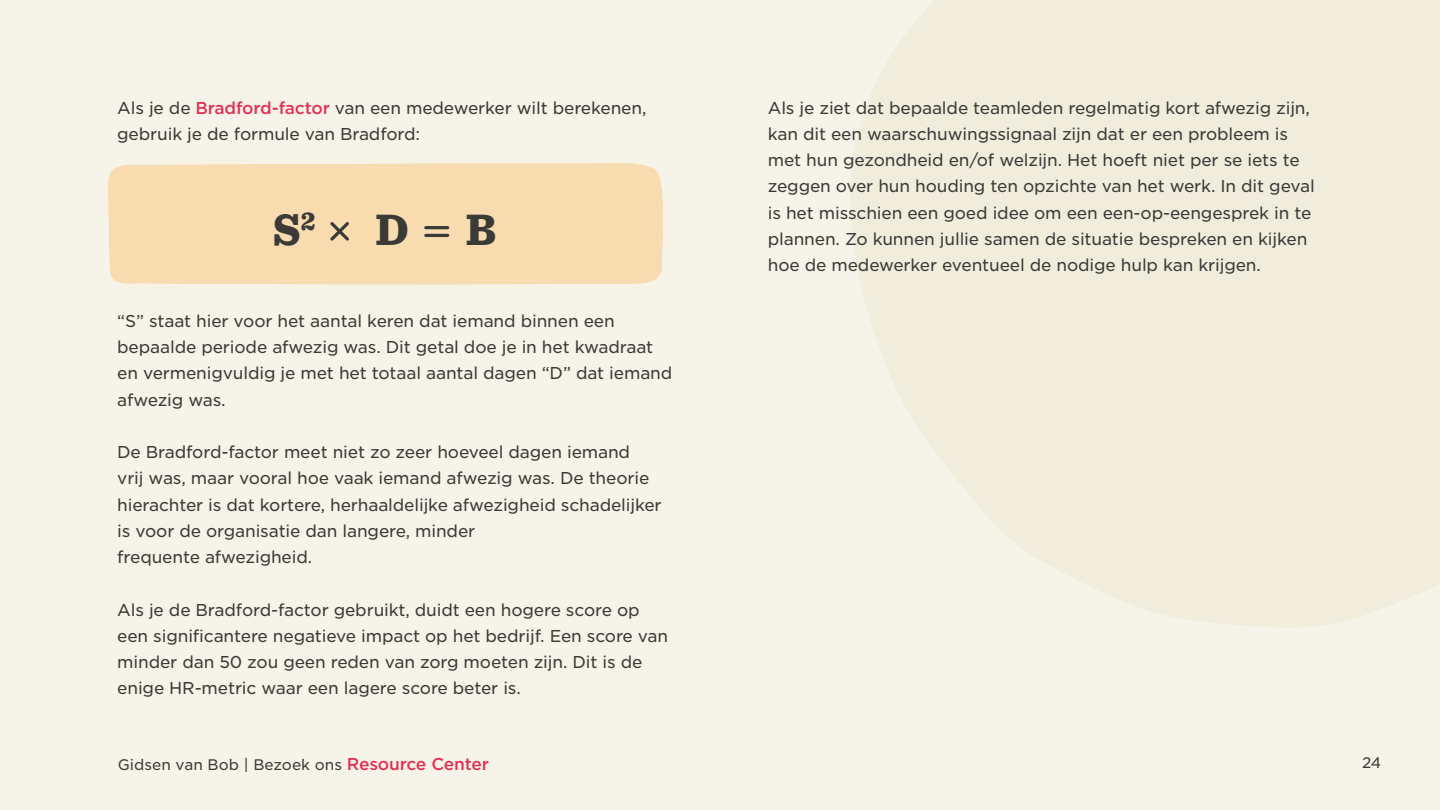
<style>
.page{position:relative;width:1440px;height:810px;background:#f6f3e8}
.page>*{position:absolute;margin:0;border:0;box-sizing:border-box;transform-origin:0 0}
.t1{font:900 46.2px "Sentinel";color:#3a3a37;scale:.95 1}
.t2{font:900 26.92px "Sentinel";color:#3a3a37;scale:.95 1}
.t3{font:16.5px/26.2px "Gotham S Sm";letter-spacing:-.01em;color:#3a3a37}
.t4{font:500 16.5px "Gotham S Sm";letter-spacing:-.01em;color:#e52c51}
.t5{font:14.7px "Gotham S Sm";color:#3a3a37}
.s1{font-weight:500;color:#e52c51}
</style>
<div class="page">
<svg style="left:851px;top:0;width:589px;height:627px;fill:#f1eddd"></svg>
<div style="left:108px;top:163px;width:555px;height:122px;background:#f8dbaf"></div>
<svg style="left:327px;top:219px;width:25px;height:25px"></svg>
<hr style="left:426px;top:234px;width:22px;height:3px;background:#3a3a37">
<hr style="left:426px;top:226px;width:22px;height:3px;background:#3a3a37">
<p class="t3" style="left:117px;top:94px;width:531px">Als je de <span class="s1">Bradford-factor</span> van een medewerker wilt berekenen, gebruik je de formule van Bradford:</p>
<h2 class="t2" style="left:301px;top:204px;width:17px">2</h2>
<h1 class="t1" style="left:273px;top:201px;width:31px">S</h1>
<h1 class="t1" style="left:375px;top:201px;width:37px">D</h1>
<h1 class="t1" style="left:466px;top:201px;width:34px">B</h1>
<p class="t3" style="left:117px;top:307px;width:557px">S“ ” staat hier voor het aantal keren dat iemand binnen een bepaalde periode afwezig was. Dit getal doe je in het kwadraat en vermenigvuldig je met het totaal aantal dagen “D” dat iemand afwezig was.</p>
<p class="t3" style="left:117px;top:439px;width:546px">De Bradford-factor meet niet zo zeer hoeveel dagen iemand<br>vrij was, maar vooral hoe vaak iemand afwezig was. De theorie hierachter is dat kortere, herhaaldelijke afwezigheid schadelijker is voor de organisatie dan langere, minder<br>frequente afwezigheid.</p>
<p class="t3" style="left:117px;top:596px;width:552px">Als je de Bradford-factor gebruikt, duidt een hogere score op een significantere negatieve impact op het bedrijf. Een score van minder dan 50 zou geen reden van zorg moeten zijn. Dit is de enige HR-metric waar een lagere score beter is.</p>
<p class="t4" style="left:347px;top:752px;width:144px">Resource Center</p>
<p class="t5" style="left:118px;top:754px;width:226px">Gidsen van Bob | Bezoek ons</p>
<p class="t3" style="left:768px;top:94px;width:549px">Als je ziet dat bepaalde teamleden regelmatig kort afwezig zijn, kan dit een waarschuwingssignaal zijn dat er een probleem is met hun gezondheid en/of welzijn. Het hoeft niet per se iets te zeggen over hun houding ten opzichte van het werk. In dit geval is het misschien een goed idee om een een-op-eengesprek in te plannen. Zo kunnen jullie samen de situatie bespreken en kijken hoe de medewerker eventueel de nodige hulp kan krijgen.</p>
<p class="t5" style="left:1362px;top:753px;width:21px">24</p>
</div>
